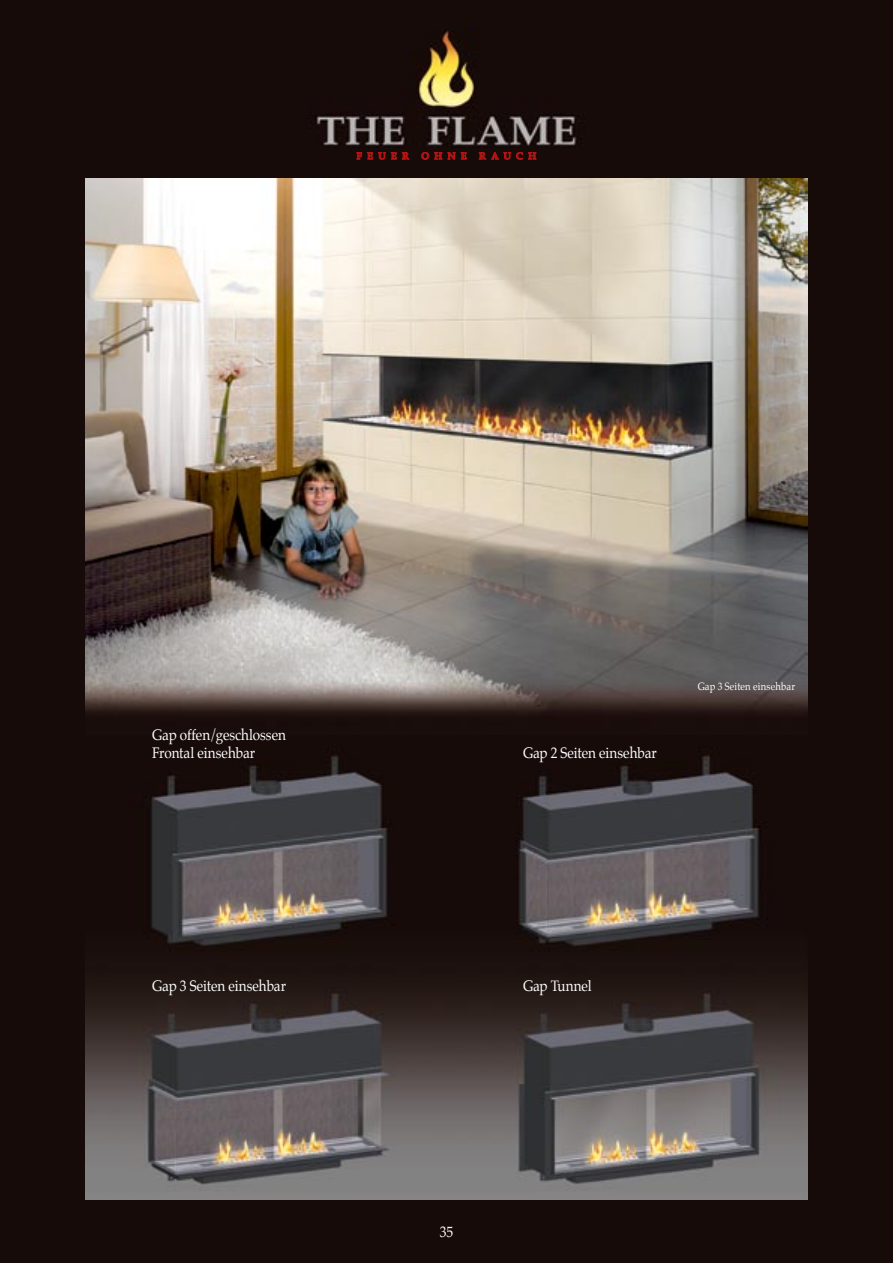
<style>
.page{position:relative;width:893px;height:1263px;background:#170b09}
.page>*{position:absolute;margin:0;border:0;box-sizing:border-box;transform-origin:0 0}
.t1{font:15px/18px "Palatino";letter-spacing:-.005em;color:#fff;scale:.9 1}
.t2{font:10.5px "Palatino";letter-spacing:.015em;color:#fff;scale:.9 1}
.t3{font:700 9.75px "Palatino";letter-spacing:.535em;color:#b61413}
</style>
<div class="page">
<img style="left:315px;top:28px;width:261px;height:119px">
<img style="left:85px;top:179px;width:723px;height:536px">
<img style="left:85px;top:755px;width:723px;height:444px">
<svg style="left:356px;top:152px;width:53px;height:8px"></svg>
<svg style="left:421px;top:152px;width:46px;height:8px"></svg>
<svg style="left:479px;top:152px;width:57px;height:8px"></svg>
<p class="t3" style="left:356px;top:150px;width:181px">FEUER OHNE RAUCH</p>
<p class="t1" style="left:152px;top:727px;width:150px">Gap offen/geschlossen<br>Frontal einsehbar</p>
<p class="t1" style="left:152px;top:978px;width:150px">Gap 3 Seiten einsehbar</p>
<p class="t1" style="left:523px;top:745px;width:150px">Gap 2 Seiten einsehbar</p>
<p class="t2" style="left:698px;top:679px;width:110px">Gap 3 Seiten einsehbar</p>
<p class="t1" style="left:523px;top:978px;width:78px">Gap Tunnel</p>
<p class="t1" style="left:440px;top:1224px;width:16px">35</p>
</div>
